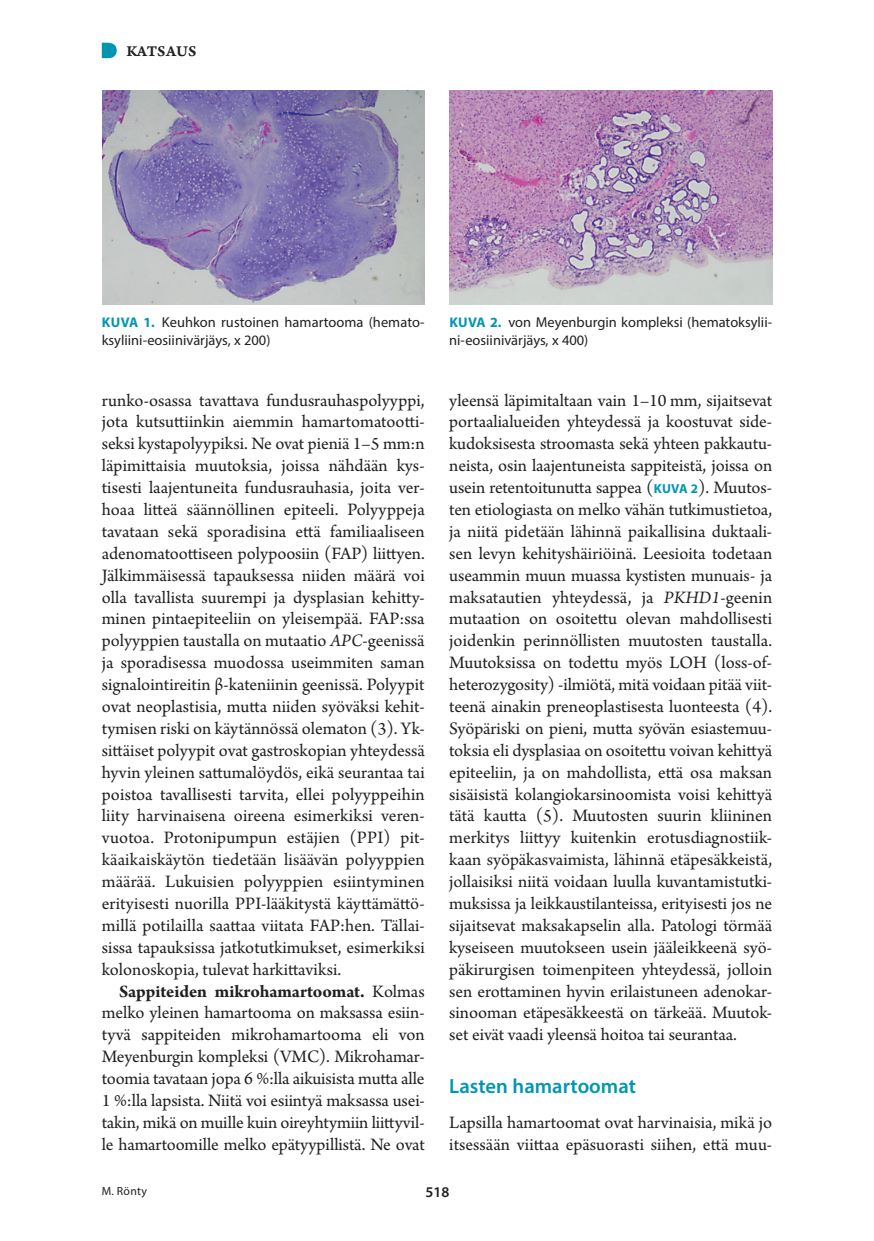
<style>
.page{position:relative;width:874px;height:1241px;background:#fff}
.page>*{position:absolute;margin:0;border:0;box-sizing:border-box;transform-origin:0 0}
.v1{font:600 20.65px "Myriad Pro";color:#0096b1}
.l_ei_sis{font:18.38px/21.9px "Arno Pro";letter-spacing:-.005em;color:#231f20;text-align:justify}
.vinj{font:15.75px "Arno Pro Smbd Caption";letter-spacing:.005em;color:#231f20}
.t1{font:600 14.88px "Myriad Pro";color:#231f20}
.kt{font:14.35px/17.5px "Myriad Pro";color:#231f20}
.Ala{font:11.9px "Myriad Pro";letter-spacing:.02em;color:#231f20}
.s1{font-weight:700;font-size:14px;color:#0096b1}
.s2{font-style:italic}
.s3{font-weight:700}
.s4{font-family:"Myriad Pro";font-weight:700;font-size:13.12px;color:#0096b1}
</style>
<div class="page">
<img style="left:102px;top:90px;width:322px;height:214px">
<img style="left:449px;top:90px;width:322px;height:214px">
<svg style="left:102px;top:43px;width:15px;height:15px"></svg>
<p class="vinj" style="left:126px;top:41px;width:71px">KATSAUS</p>
<p class="kt" style="left:102px;top:313px;width:324px"><span class="s1">KUVA 1.</span> Keuhkon rustoinen hamartooma (hemato&shy;ksyliini-eosiinivärjäys, x 200)</p>
<p class="kt" style="left:449px;top:313px;width:324px"><span class="s1">KUVA 2.</span> von Meyenburgin kompleksi (hematoksylii&shy;ni-eosiinivärjäys, x 400)</p>
<p class="l_ei_sis" style="left:102px;top:390px;width:324px">runko-osassa tavattava fundusrauhaspolyyppi, jota kutsuttiinkin aiemmin hamartomatootti&shy;seksi kystapolyypiksi. Ne ovat pieniä 1–5 mm:n läpimittaisia muutoksia, joissa nähdään kys&shy;tisesti laajentuneita fundusrauhasia, joita ver&shy;hoaa litteä säännöllinen epiteeli. Polyyppeja tavataan sekä sporadisina että familiaaliseen adenomatoottiseen polypoosiin (FAP) liittyen.<br>Jälkimmäisessä tapauksessa niiden määrä voi olla tavallista suurempi ja dysplasian kehitty&shy;minen pintaepiteeliin on yleisempää. FAP:ssa polyyppien taustalla on mutaatio <span class="s2">APC</span>-geenissä ja sporadisessa muodossa useimmiten saman signalointireitin β-kateniinin geenissä. Polyypit ovat neoplastisia, mutta niiden syöväksi kehit&shy;tymisen riski on käytännössä olematon (3). Yk&shy;sittäiset polyypit ovat gastroskopian yhteydessä hyvin yleinen sattumalöydös, eikä seurantaa tai poistoa tavallisesti tarvita, ellei polyyppeihin liity harvinaisena oireena esimerkiksi veren&shy;vuotoa. Protonipumpun estäjien (PPI) pit&shy;käaikaiskäytön tiedetään lisäävän polyyppien määrää. Lukuisien polyyppien esiintyminen erityisesti nuorilla PPI-lääkitystä käyttämättö&shy;millä potilailla saattaa viitata FAP:hen. Tällai&shy;sissa tapauksissa jatkotutkimukset, esimerkiksi kolonoskopia, tulevat harkittaviksi.</p>
<p class="l_ei_sis" style="left:102px;top:980px;width:324px;text-indent:17px"><span class="s3">Sappiteiden mikrohamartoomat.</span> Kolmas melko yleinen hamartooma on maksassa esiin&shy;tyvä sappiteiden mikrohamartooma eli von Meyenburgin kompleksi (VMC). Mikrohamar&shy;toomia tavataan jopa 6 %:lla aikuisista mutta alle 1 %:lla lapsista. Niitä voi esiintyä maksassa usei&shy;takin, mikä on muille kuin oireyhtymiin liittyvil&shy;le hamartoomille melko epätyypillistä. Ne ovat</p>
<p class="l_ei_sis" style="left:449px;top:390px;width:324px">yleensä läpimitaltaan vain 1–10 mm, sijaitsevat portaalialueiden yhteydessä ja koostuvat side&shy;kudoksisesta stroomasta sekä yhteen pakkautu&shy;neista, osin laajentuneista sappiteistä, joissa on usein retentoitunutta sappea (<span class="s4">KUVA 2</span>). Muutos&shy;ten etiologiasta on melko vähän tutkimustietoa, ja niitä pidetään lähinnä paikallisina duktaali&shy;sen levyn kehityshäiriöinä. Leesioita todetaan useammin muun muassa kystisten munuais- ja maksatautien yhteydessä, ja <span class="s2">PKHD1</span>-geenin mutaation on osoitettu olevan mahdollisesti joidenkin perinnöllisten muutosten taustalla.<br>Muutoksissa on todettu myös LOH (loss-of&shy;heterozygosity) ‑ilmiötä, mitä voidaan pitää viit&shy;teenä ainakin preneoplastisesta luonteesta (4).<br>Syöpäriski on pieni, mutta syövän esiastemuu&shy;toksia eli dysplasiaa on osoitettu voivan kehittyä epiteeliin, ja on mahdollista, että osa maksan sisäisistä kolangiokarsinoomista voisi kehittyä tätä kautta (5). Muutosten suurin kliininen merkitys liittyy kuitenkin erotusdiagnostiik&shy;kaan syöpäkasvaimista, lähinnä etäpesäkkeistä, jollaisiksi niitä voidaan luulla kuvantamistutki&shy;muksissa ja leikkaustilanteissa, erityisesti jos ne sijaitsevat maksakapselin alla. Patologi törmää kyseiseen muutokseen usein jääleikkeenä syö&shy;päkirurgisen toimenpiteen yhteydessä, jolloin sen erottaminen hyvin erilaistuneen adenokar&shy;sinooman etäpesäkkeestä on tärkeää. Muutok&shy;set eivät vaadi yleensä hoitoa tai seurantaa.</p>
<p class="v1" style="left:449px;top:1072px;width:188px">Lasten hamartoomat</p>
<p class="l_ei_sis" style="left:449px;top:1112px;width:324px">Lapsilla hamartoomat ovat harvinaisia, mikä jo itsessään viittaa epäsuorasti siihen, että muu-</p>
<p class="Ala" style="left:102px;top:1183px;width:47px">M. Rönty</p>
<p class="t1" style="left:425px;top:1182px;width:25px">518</p>
</div>
